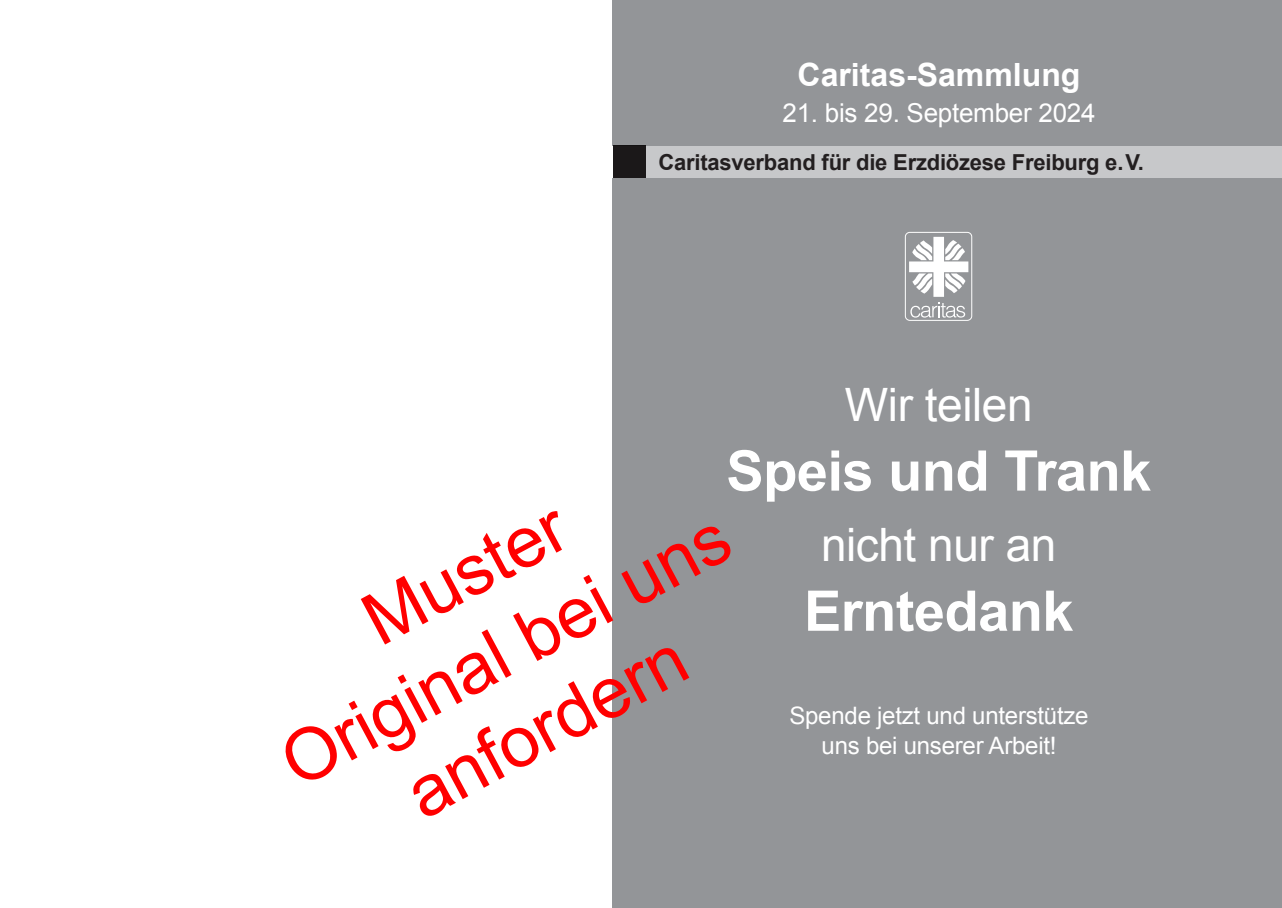
<style>
.page{position:relative;width:1282px;height:908px;background:#fff}
.page>*{position:absolute;margin:0;border:0;box-sizing:border-box;transform-origin:0 0}
.t1{font:72px/86.4px "Arial";color:#f00;text-align:center}
.t2{font:700 56px "Arial";letter-spacing:-.01em;color:#fff}
.t3{font:46px "Arial";letter-spacing:-.01em;color:#fff}
.t4{font:700 32px "Arial";color:#fff}
.t5{font:26px "Arial";letter-spacing:-.01em;color:#fff}
.t6{font:24px/30px "Arial";letter-spacing:-.01em;color:#fff;text-align:center}
.t7{font:700 22px "Arial";letter-spacing:-.01em;color:#231f20}
</style>
<div class="page">
<div style="left:612px;top:145px;width:669px;height:33px;background:#c7c8ca"></div>
<div style="left:612px;top:0;width:669px;height:145px;background:#939598"></div>
<div style="left:612px;top:178px;width:669px;height:729px;background:#939598"></div>
<svg style="left:909px;top:237px;width:59px;height:80px"></svg>
<div style="left:904px;top:232px;width:68px;height:88px;border:1px solid #fff;border-radius:4px"></div>
<div style="left:612px;top:145px;width:33px;height:33px;background:#1b1819"></div>
<h3 class="t4" style="left:797px;top:53px;width:284px">Caritas-Sammlung</h3>
<p class="t5" style="left:782px;top:96px;width:314px">21. bis 29. September 2024</p>
<p class="t7" style="left:658px;top:148px;width:487px">Caritasverband für die Erzdiözese Freiburg e.V.</p>
<h3 class="t3" style="left:844px;top:374px;width:189px">Wir teilen</h3>
<h2 class="t2" style="left:726px;top:434px;width:426px">Speis und Trank</h2>
<h3 class="t3" style="left:821px;top:514px;width:237px">nicht nur an</h3>
<h2 class="t2" style="left:804px;top:574px;width:271px">Erntedank</h2>
<h1 class="t1" style="left:225px;top:650px;width:498px;rotate:-28deg">Muster<br>Original bei uns anfordern</h1>
<p class="t6" style="left:789px;top:700px;width:301px">Spende jetzt und unterstütze uns bei unserer Arbeit!</p>
</div>
